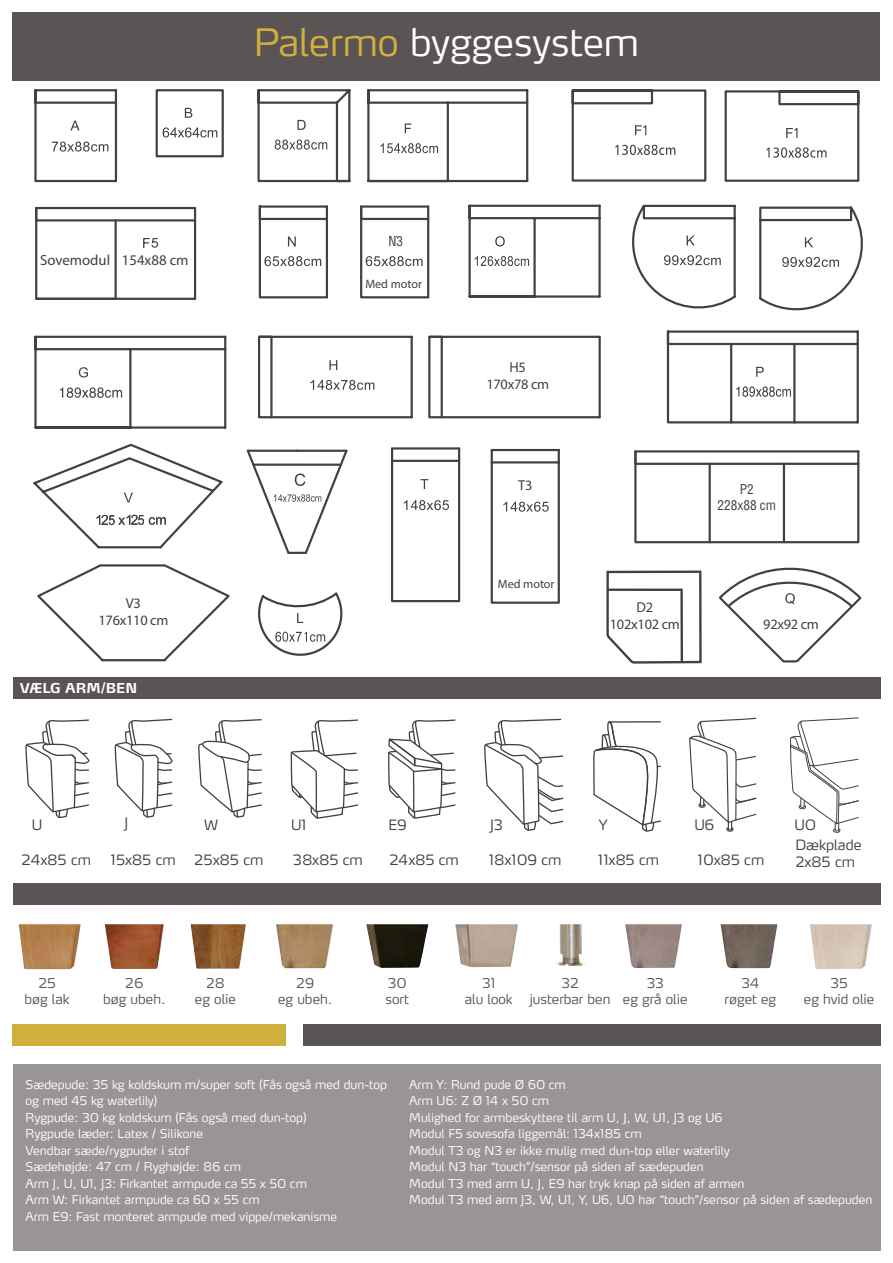
<style>
.page{position:relative;width:893px;height:1263px;background:#fff}
.page>*{position:absolute;margin:0;border:0;box-sizing:border-box;transform-origin:0 0}
.t1{font:300 37.5px "Max LF";color:#fff}
.t2{font:14.7px "Myriad Pro";color:#404142}
.t3{font:14.4px/17.2px "Myriad Pro";letter-spacing:-.02em;color:#404142;text-align:center}
.t4{font:300 14.1px/20.1px "Max LF";color:#404142}
.t5{font:700 13.5px "Max LF";color:#fff}
.t6{font:300 13.35px/16px "Max LF";color:#5b5454;text-align:center}
.t7{font:condensed 13.2px/15.9px "Helvetica";color:#404142;text-align:center}
.t8{font:12.15px "Myriad Pro";color:#404142}
.t9{font:300 12px/16.5px "Max LF";color:#fff}
.s1{color:#cfaf3e}
</style>
<div class="page">
<div style="left:13px;top:1064px;width:867px;height:186px;background:#999596"></div>
<img style="left:19px;top:924px;width:62px;height:45px">
<img style="left:105px;top:924px;width:59px;height:45px">
<img style="left:191px;top:924px;width:55px;height:45px">
<img style="left:276px;top:924px;width:57px;height:44px">
<img style="left:366px;top:924px;width:62px;height:44px">
<img style="left:810px;top:924px;width:62px;height:45px">
<img style="left:455px;top:924px;width:63px;height:43px">
<img style="left:557px;top:924px;width:28px;height:42px">
<img style="left:625px;top:924px;width:57px;height:44px">
<img style="left:721px;top:924px;width:56px;height:44px">
<svg style="left:198px;top:719px;width:64px;height:99px"></svg>
<svg style="left:115px;top:718px;width:58px;height:100px"></svg>
<svg style="left:484px;top:718px;width:80px;height:113px"></svg>
<svg style="left:25px;top:719px;width:65px;height:99px"></svg>
<svg style="left:290px;top:719px;width:68px;height:99px"></svg>
<svg style="left:593px;top:721px;width:68px;height:111px"></svg>
<svg style="left:388px;top:719px;width:68px;height:99px"></svg>
<svg style="left:689px;top:717px;width:68px;height:115px"></svg>
<svg style="left:790px;top:717px;width:69px;height:116px"></svg>
<svg style="left:34px;top:89px;width:829px;height:515px"></svg>
<svg style="left:380px;top:143px;width:58px;height:10px"></svg>
<svg style="left:310px;top:380px;width:64px;height:10px"></svg>
<svg style="left:329px;top:360px;width:8px;height:10px"></svg>
<svg style="left:756px;top:367px;width:8px;height:10px"></svg>
<svg style="left:405px;top:123px;width:6px;height:10px"></svg>
<svg style="left:264px;top:256px;width:57px;height:10px"></svg>
<svg style="left:288px;top:236px;width:8px;height:10px"></svg>
<svg style="left:359px;top:204px;width:71px;height:96px"></svg>
<svg style="left:475px;top:256px;width:54px;height:10px"></svg>
<svg style="left:495px;top:236px;width:10px;height:10px"></svg>
<svg style="left:503px;top:502px;width:46px;height:10px"></svg>
<svg style="left:52px;top:142px;width:56px;height:10px"></svg>
<svg style="left:70px;top:121px;width:10px;height:10px"></svg>
<svg style="left:79px;top:367px;width:9px;height:10px"></svg>
<svg style="left:687px;top:235px;width:8px;height:10px"></svg>
<svg style="left:664px;top:255px;width:57px;height:10px"></svg>
<svg style="left:782px;top:257px;width:57px;height:10px"></svg>
<svg style="left:805px;top:237px;width:8px;height:10px"></svg>
<svg style="left:163px;top:127px;width:54px;height:11px"></svg>
<svg style="left:253px;top:590px;width:93px;height:66px"></svg>
<svg style="left:185px;top:108px;width:7px;height:10px"></svg>
<svg style="left:275px;top:140px;width:52px;height:10px"></svg>
<svg style="left:297px;top:120px;width:9px;height:10px"></svg>
<svg style="left:60px;top:387px;width:62px;height:11px"></svg>
<svg style="left:736px;top:386px;width:55px;height:11px"></svg>
<svg style="left:633px;top:449px;width:227px;height:95px"></svg>
<hr style="left:709px;top:464px;width:2px;height:78px;background:#404142">
<hr style="left:783px;top:464px;width:2px;height:78px;background:#404142">
<hr style="left:857px;top:451px;width:2px;height:91px;background:#404142">
<svg style="left:33px;top:442px;width:192px;height:108px"></svg>
<svg style="left:570px;top:89px;width:137px;height:94px"></svg>
<svg style="left:723px;top:89px;width:137px;height:94px"></svg>
<svg style="left:717px;top:559px;width:146px;height:104px"></svg>
<svg style="left:605px;top:569px;width:98px;height:95px"></svg>
<svg style="left:143px;top:238px;width:15px;height:10px"></svg>
<hr style="left:36px;top:219px;width:159px;height:2px;background:#404142">
<hr style="left:36px;top:207px;width:159px;height:2px;background:#404142">
<hr style="left:36px;top:298px;width:159px;height:2px;background:#404142">
<svg style="left:34px;top:206px;width:84px;height:95px"></svg>
<hr style="left:115px;top:220px;width:2px;height:79px;background:#404142">
<hr style="left:194px;top:208px;width:2px;height:91px;background:#404142">
<div style="left:428px;top:336px;width:173px;height:82px;border:2px solid #404142"></div>
<svg style="left:427px;top:335px;width:17px;height:84px"></svg>
<hr style="left:598px;top:337px;width:3px;height:80px;background:#404142">
<svg style="left:35px;top:563px;width:197px;height:99px"></svg>
<svg style="left:245px;top:448px;width:104px;height:108px"></svg>
<div style="left:391px;top:447px;width:69px;height:155px;border:2px solid #404142"></div>
<hr style="left:392px;top:460px;width:67px;height:2px;background:#404142">
<hr style="left:392px;top:447px;width:67px;height:3px;background:#404142">
<svg style="left:404px;top:500px;width:45px;height:10px"></svg>
<svg style="left:420px;top:479px;width:8px;height:10px"></svg>
<div style="left:13px;top:13px;width:867px;height:68px;background:#5b5454"></div>
<div style="left:13px;top:677px;width:867px;height:22px;background:#5b5454"></div>
<div style="left:13px;top:883px;width:867px;height:22px;background:#5b5454"></div>
<div style="left:303px;top:1024px;width:577px;height:22px;background:#5b5454"></div>
<div style="left:13px;top:1024px;width:273px;height:22px;background:#cfaf3e"></div>
<h1 class="t1" style="left:254px;top:19px;width:387px"><span class="s1">Palermo</span> byggesystem</h1>
<p class="t2" style="left:40px;top:251px;width:150px">Sovemodul 154x88 cm</p>
<p class="t3" style="left:98px;top:594px;width:71px">V3<br>176x110 cm</p>
<p class="t5" style="left:20px;top:680px;width:119px">VÆLG ARM/BEN</p>
<p class="t7" style="left:388px;top:233px;width:16px">N3</p>
<p class="t8" style="left:365px;top:277px;width:58px">Med motor</p>
<p class="t3" style="left:486px;top:358px;width:64px">H5<br>170x78 cm</p>
<p class="t3" style="left:518px;top:476px;width:16px">T3</p>
<p class="t8" style="left:498px;top:576px;width:58px">Med motor</p>
<p class="t3" style="left:610px;top:598px;width:71px">D2<br>102x102 cm</p>
<p class="t7" style="left:718px;top:481px;width:60px">P2<br>228x88 cm</p>
<p class="t3" style="left:763px;top:615px;width:57px">92x92 cm</p>
<p class="t4" style="left:32px;top:815px;width:12px">U</p>
<p class="t4" style="left:125px;top:812px;width:5px">J</p>
<p class="t4" style="left:204px;top:815px;width:16px">W</p>
<p class="t4" style="left:291px;top:815px;width:17px">U1</p>
<p class="t4" style="left:388px;top:815px;width:20px">E9</p>
<p class="t4" style="left:490px;top:815px;width:14px">J3</p>
<p class="t4" style="left:599px;top:815px;width:10px">Y</p>
<p class="t4" style="left:694px;top:815px;width:22px">U6</p>
<p class="t4" style="left:795px;top:815px;width:68px">UO<br>Dækplade</p>
<p class="t4" style="left:22px;top:849px;width:71px">24x85 cm</p>
<p class="t4" style="left:111px;top:849px;width:66px">15x85 cm</p>
<p class="t4" style="left:194px;top:849px;width:71px">25x85 cm</p>
<p class="t4" style="left:293px;top:849px;width:71px">38x85 cm</p>
<p class="t4" style="left:389px;top:849px;width:71px">24x85 cm</p>
<p class="t4" style="left:489px;top:849px;width:74px">18x109 cm</p>
<p class="t4" style="left:598px;top:849px;width:63px">11x85 cm</p>
<p class="t4" style="left:698px;top:849px;width:68px">10x85 cm</p>
<p class="t4" style="left:795px;top:852px;width:61px">2x85 cm</p>
<p class="t6" style="left:25px;top:975px;width:47px">25<br>bøg lak</p>
<p class="t6" style="left:103px;top:975px;width:64px">26<br>bøg ubeh.</p>
<p class="t6" style="left:195px;top:975px;width:43px">28<br>eg olie</p>
<p class="t6" style="left:278px;top:975px;width:56px">29<br>eg ubeh.</p>
<p class="t6" style="left:385px;top:975px;width:25px;text-align:left">30 sort</p>
<p class="t6" style="left:465px;top:975px;width:49px">31<br>alu look</p>
<p class="t6" style="left:530px;top:975px;width:82px">32<br>justerbar ben</p>
<p class="t6" style="left:623px;top:975px;width:66px">33<br>eg grå olie</p>
<p class="t6" style="left:725px;top:975px;width:53px">34 røget eg</p>
<p class="t6" style="left:804px;top:975px;width:72px">35<br>eg hvid olie</p>
<p class="t9" style="left:26px;top:1076px;width:363px">Sædepude: 35 kg koldskum m/super soft (Fås også med dun-top og med 45 kg waterlily)<br>Rygpude: 30 kg koldskum (Fås også med dun-top)<br>Rygpude læder: Latex / Silikone<br>Vendbar sæde/rygpuder i stof<br>Sædehøjde: 47 cm / Ryghøjde: 86 cm<br>Arm J, U, U1, J3: Firkantet armpude ca 55 x 50 cm<br>Arm W: Firkantet armpude ca 60 x 55 cm<br>Arm E9: Fast monteret armpude med vippe/mekanisme</p>
<p class="t9" style="left:409px;top:1076px;width:465px">Arm Y: Rund pude Ø 60 cm<br>Arm U6: Z Ø 14 x 50 cm<br>Mulighed for armbeskyttere til arm U, J, W, U1, J3 og U6<br>Modul F5 sovesofa liggemål: 134x185 cm<br>Modul T3 og N3 er ikke mulig med dun-top eller waterlily<br>Modul N3 har “touch”/sensor på siden af sædepuden<br>Modul T3 med arm U, J, E9 har tryk knap på siden af armen<br>Modul T3 med arm J3, W, U1, Y, U6, U0 har “touch”/sensor på siden af sædepuden</p>
</div>
